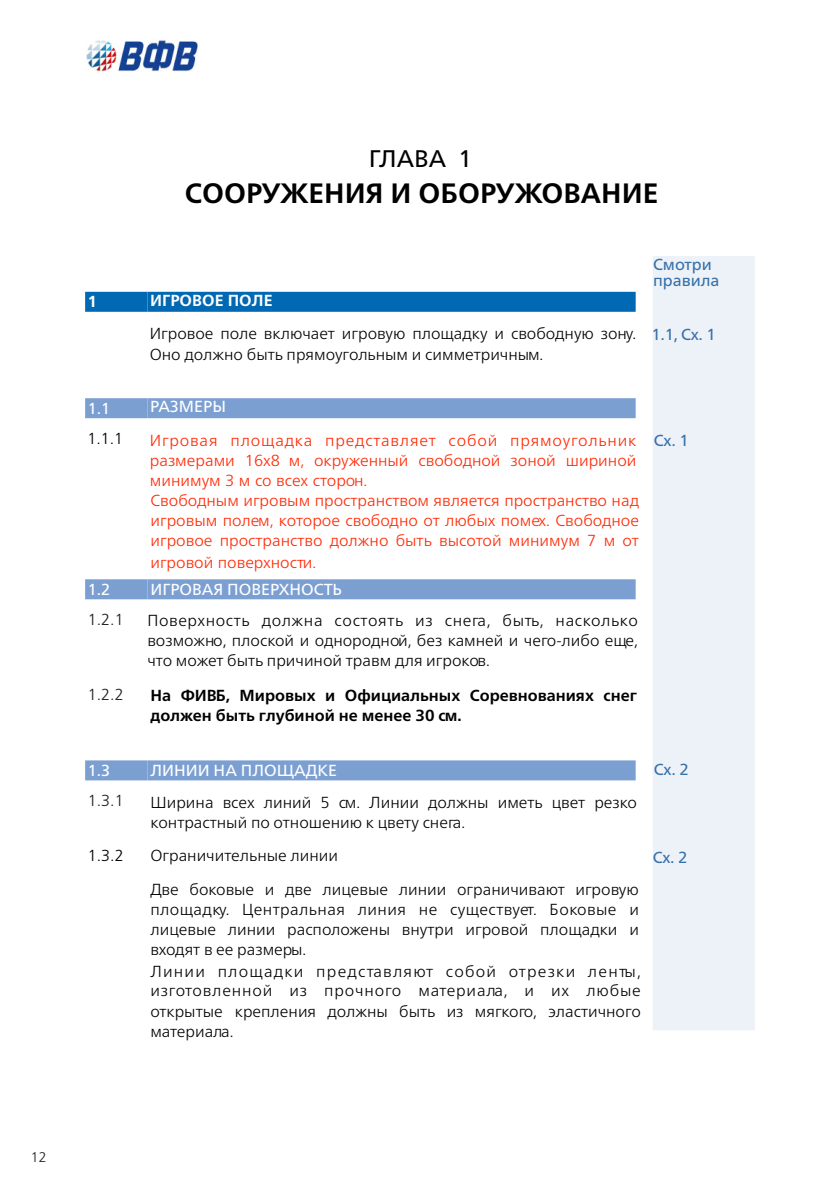
<style>
.page{position:relative;width:840px;height:1191px;background:#fff}
.page>*{position:absolute;margin:0;border:0;box-sizing:border-box;transform-origin:0 0}
.t1{font:700 28px "Neue Frutiger World";color:#000}
.t2{font:24px "Frutiger Neue LTW1 G";letter-spacing:-.01em;color:#000}
.t3{font:300 16px/20px "Neue Frutiger World";color:#000}
.t4{font:300 16px/20px "Neue Frutiger World";color:#ff2600;text-align:justify}
.t5{font:300 16px/18.6px "Neue Frutiger World";letter-spacing:.055em;color:#000}
.t6{font:700 16px/20px "Neue Frutiger World";color:#000}
.t7{font:16px "Neue Frutiger World";color:#fff}
.t8{font:16px/16px "Frutiger Neue LTW1 G";color:#3670a9}
.t9{font:300 16px "Frutiger LT Std";color:#231f20}
.t10{font:700 16px "Neue Frutiger World";color:#fff}
.t11{font:300 16px "Frutiger LT Std";color:#000}
.t12{font:16px "Frutiger LT Std";color:#fff}
.t13{font:700 16px "Frutiger";color:#fff}
.t14{font:300 14px "Frutiger LT Std";color:#231f20}
</style>
<div class="page">
<div style="left:653px;top:256px;width:101px;height:774px;background:#edf1f8"></div>
<div style="left:85px;top:292px;width:62px;height:20px;background:#0168b3"></div>
<div style="left:147px;top:292px;width:488px;height:20px;background:#0168b3"></div>
<div style="left:85px;top:398px;width:62px;height:20px;background:#7c9fd2"></div>
<div style="left:147px;top:398px;width:488px;height:20px;background:#7c9fd2"></div>
<div style="left:85px;top:579px;width:62px;height:20px;background:#7c9fd2"></div>
<div style="left:147px;top:579px;width:488px;height:20px;background:#7c9fd2"></div>
<div style="left:85px;top:760px;width:62px;height:20px;background:#7c9fd2"></div>
<div style="left:147px;top:760px;width:488px;height:20px;background:#7c9fd2"></div>
<img style="left:86px;top:40px;width:111px;height:31px">
<h2 class="t2" style="left:369px;top:149px;width:104px">ГЛАВА 1</h2>
<h1 class="t1" style="left:185px;top:177px;width:475px">СООРУЖЕНИЯ И ОБОРУЖОВАНИЕ</h1>
<p class="t13" style="left:88px;top:292px;width:10px">1</p>
<p class="t10" style="left:150px;top:291px;width:124px">ИГРОВОЕ ПОЛЕ</p>
<p class="t3" style="left:150px;top:322px;width:488px;line-height:22px">Игровое поле включает игровую площадку и свободную зону.<br>Оно должно быть прямоугольным и симметричным.</p>
<p class="t8" style="left:652px;top:258px;width:68px">Смотри правила</p>
<p class="t8" style="left:651px;top:327px;width:66px">1.1, Сх. 1</p>
<p class="t12" style="left:88px;top:398px;width:24px">1.1</p>
<p class="t7" style="left:150px;top:394px;width:77px">РАЗМЕРЫ</p>
<p class="t11" style="left:87px;top:429px;width:37px">1.1.1</p>
<p class="t4" style="left:150px;top:430px;width:488px">Игровая площадка представляет собой прямоугольник размерами 16х8 м, окруженный свободной зоной шириной минимум 3 м со всех сторон.</p>
<p class="t8" style="left:653px;top:434px;width:36px">Сх. 1</p>
<p class="t4" style="left:150px;top:490px;width:490px">Свободным игровым пространством является пространство над игровым полем, которое свободно от любых помех. Свободное игровое пространство должно быть высотой минимум 7 м от</p>
<p class="t4" style="left:150px;top:552px;width:167px">игровой поверхности.</p>
<p class="t12" style="left:88px;top:579px;width:24px">1.2</p>
<p class="t9" style="left:88px;top:611px;width:37px">1.2.1</p>
<p class="t9" style="left:88px;top:685px;width:37px">1.2.2</p>
<p class="t7" style="left:150px;top:576px;width:193px">ИГРОВАЯ ПОВЕРХНОСТЬ</p>
<p class="t3" style="left:147px;top:610px;width:492px;text-align:justify">Поверхность должна состоять из снега, быть, насколько возможно, плоской и однородной, без камней и чего-либо еще, что может быть причиной травм для игроков.</p>
<p class="t6" style="left:150px;top:685px;width:488px">На ФИВБ, Мировых и Официальных Соревнованиях снег должен быть глубиной не менее 30 см.</p>
<p class="t12" style="left:88px;top:761px;width:24px">1.3</p>
<p class="t9" style="left:88px;top:792px;width:37px">1.3.1</p>
<p class="t7" style="left:150px;top:757px;width:188px">ЛИНИИ НА ПЛОЩАДКЕ</p>
<p class="t3" style="left:150px;top:792px;width:488px">Ширина всех линий 5 см. Линии должны иметь цвет резко контрастный по отношению к цвету снега.</p>
<p class="t8" style="left:653px;top:762px;width:36px">Сх. 2</p>
<p class="t11" style="left:88px;top:846px;width:37px">1.3.2</p>
<p class="t3" style="left:150px;top:845px;width:189px">Ограничительные линии</p>
<p class="t3" style="left:150px;top:879px;width:490px;text-align:justify">Две боковые и две лицевые линии ограничивают игровую площадку. Центральная линия не существует. Боковые и лицевые линии расположены внутри игровой площадки и входят в ее размеры.</p>
<p class="t5" style="left:150px;top:962px;width:492px">Линии площадки представляют собой отрезки ленты, изготовленной из прочного материала, и их любые</p>
<p class="t3" style="left:150px;top:1001px;width:491px">открытые крепления должны быть из мягкого, эластичного материала.</p>
<p class="t8" style="left:652px;top:850px;width:36px">Сх. 2</p>
<p class="t14" style="left:31px;top:1149px;width:17px">12</p>
</div>
